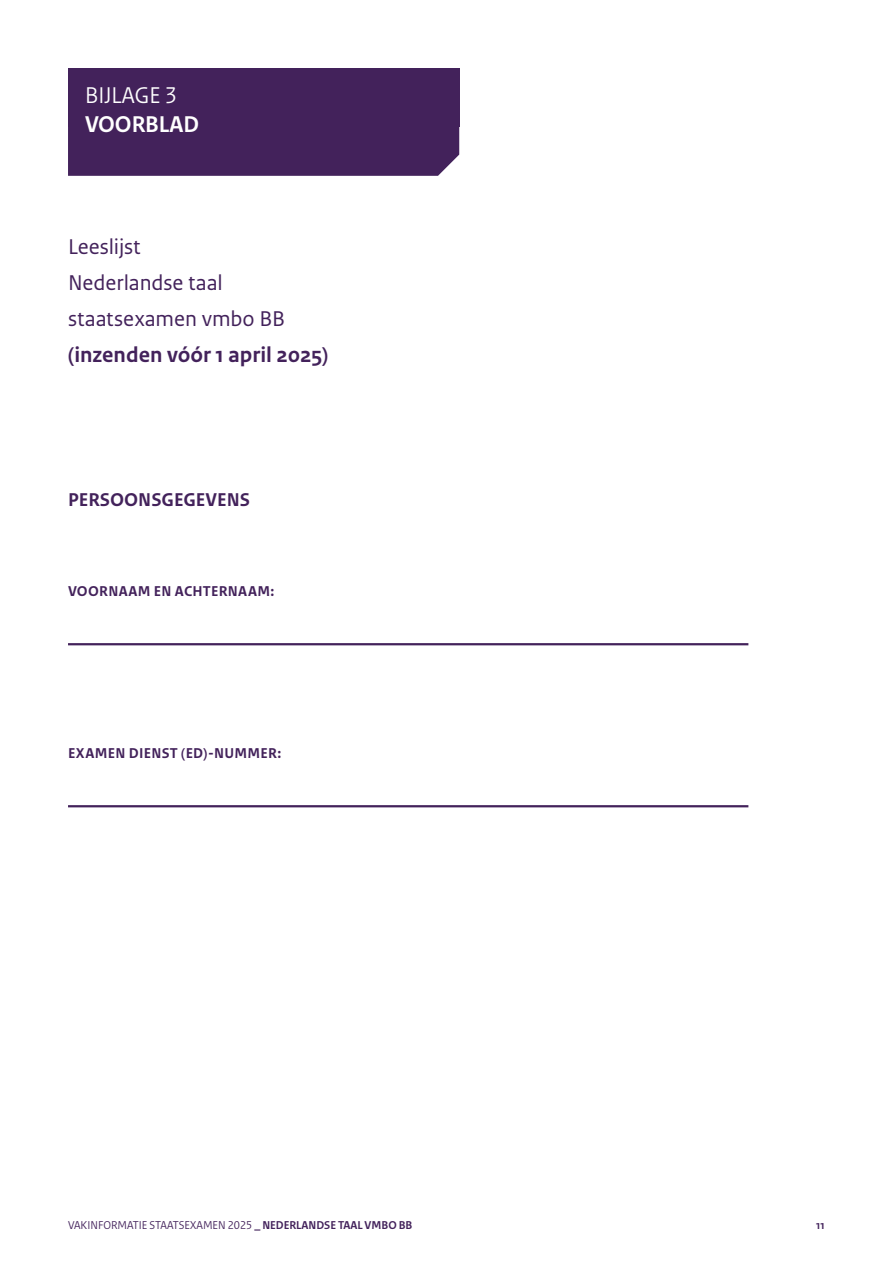
<style>
.page{position:relative;width:893px;height:1263px;background:#fff}
.page>*{position:absolute;margin:0;border:0;box-sizing:border-box;transform-origin:0 0}
.H2_bijlagekop-1a{font:24px "Rijksoverheid Sans Heading";color:#fff}
.H3_bijlagekop-1b{font:700 24px "Rijksoverheid Sans Heading";color:#fff}
.P_intro{font:22.5px "Rijksoverheid Sans Text";letter-spacing:-.005em;color:#43225b}
.P_intro-2{font:700 22.5px "Rijksoverheid Sans Text";color:#43225b}
.H4_Voorblad{font:700 19.5px "Rijksoverheid Sans Text";color:#43225b}
.P_Naam_en_ED_nummer{font:700 15px "Rijksoverheid Sans Text";letter-spacing:.02em;color:#43225b}
.t1{font:12px "Rijksoverheid Sans Heading";color:#43225b}
.t2{font:700 12px "Rijksoverheid Sans Heading";color:#43225b}
.s1{font-weight:700}
</style>
<div class="page">
<div style="left:68px;top:68px;width:391px;height:58px;background:#43225b"></div>
<div style="left:68px;top:126px;width:391px;height:50px;background:#43225b"></div>
<hr style="left:68px;top:643px;width:680px;height:2px;background:#43225b">
<hr style="left:68px;top:805px;width:680px;height:2px;background:#43225b">
<h2 class="H2_bijlagekop-1a" style="left:85px;top:81px;width:93px">BIJLAGE 3</h2>
<h3 class="H3_bijlagekop-1b" style="left:85px;top:110px;width:116px">VOORBLAD</h3>
<p class="P_intro" style="left:68px;top:234px;width:74px">Leeslijst</p>
<p class="P_intro" style="left:68px;top:270px;width:156px">Nederlandse taal</p>
<p class="P_intro" style="left:68px;top:306px;width:219px">staatsexamen vmbo BB</p>
<p class="P_intro-2" style="left:68px;top:342px;width:262px">(inzenden vóór 1 april 2025)</p>
<h4 class="H4_Voorblad" style="left:68px;top:489px;width:184px">PERSOONSGEGEVENS</h4>
<p class="P_Naam_en_ED_nummer" style="left:68px;top:583px;width:208px">VOORNAAM EN ACHTERNAAM:</p>
<p class="P_Naam_en_ED_nummer" style="left:68px;top:745px;width:215px">EXAMEN DIENST (ED)-NUMMER:</p>
<p class="t1" style="left:68px;top:1218px;width:346px">VAKINFORMATIE STAATSEXAMEN 2025 <span class="s1">_ NEDERLANDSE TAAL VMBO BB</span></p>
<p class="t2" style="left:816px;top:1219px;width:10px">11</p>
</div>
